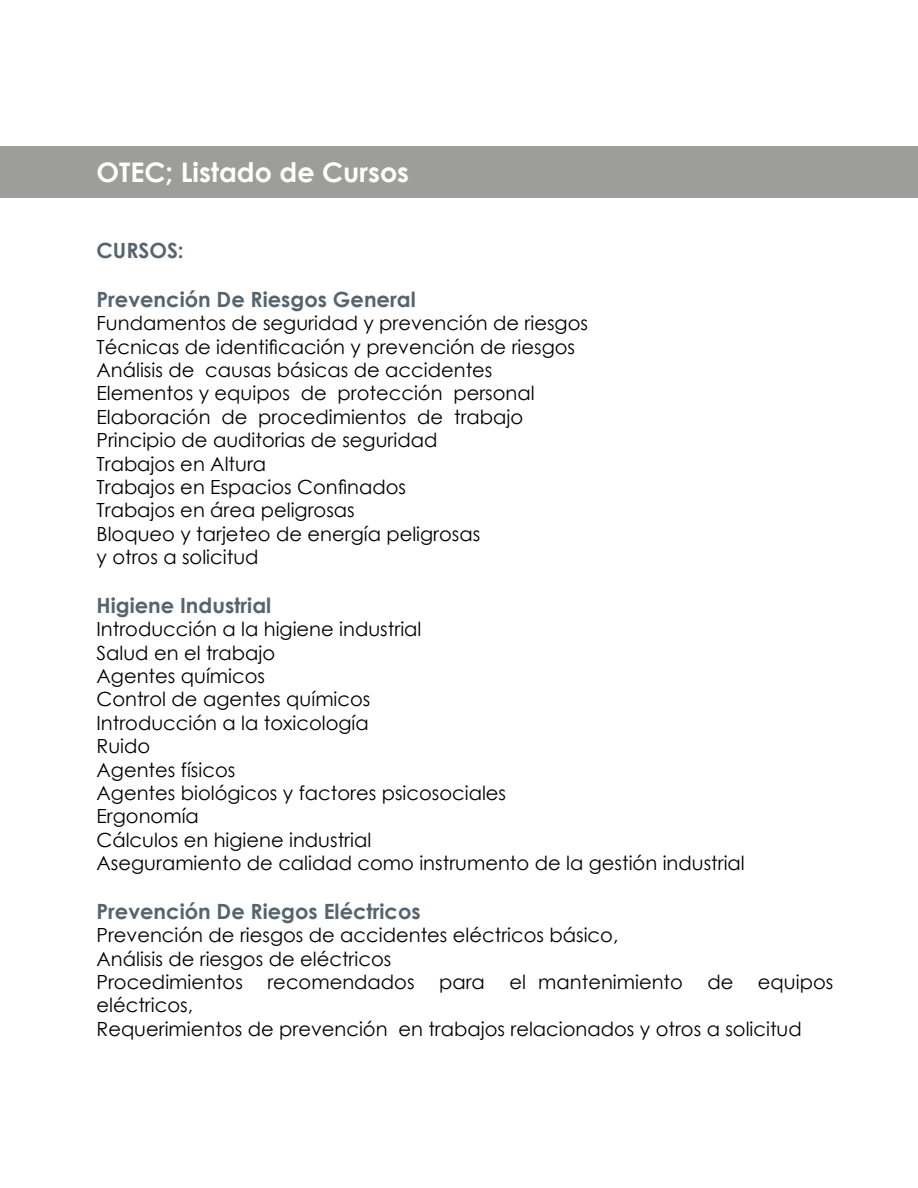
<style>
.page{position:relative;width:918px;height:1188px;background:#fff}
.page>*{position:absolute;margin:0;border:0;box-sizing:border-box;transform-origin:0 0}
.t1{font:700 27px "Century Gothic";color:#fff}
.t2{font:700 21px "Century Gothic";color:#57646d}
.t3{font:19.5px/23.4px "Century Gothic";color:#000}
</style>
<div class="page">
<div style="left:0;top:146px;width:918px;height:52px;background:#9d9e9c"></div>
<h1 class="t1" style="left:97px;top:152px;width:314px">OTEC; Listado de Cursos</h1>
<p class="t2" style="left:97px;top:235px;width:89px">CURSOS:</p>
<p class="t2" style="left:97px;top:283px;width:321px">Prevención De Riesgos General</p>
<p class="t3" style="left:97px;top:311px;width:493px">Fundamentos de seguridad y prevención de riesgos Técnicas de identificación y prevención de riesgos Análisis de causas básicas de accidentes Elementos y equipos de protección personal Elaboración de procedimientos de trabajo Principio de auditorias de seguridad<br>Trabajos en Altura<br>Trabajos en Espacios Confinados<br>Trabajos en área peligrosas<br>Bloqueo y tarjeteo de energía peligrosas<br>y otros a solicitud</p>
<p class="t2" style="left:97px;top:589px;width:176px">Higiene Industrial</p>
<p class="t3" style="left:97px;top:617px;width:650px">Introducción a la higiene industrial<br>Salud en el trabajo<br>Agentes químicos<br>Control de agentes químicos<br>Introducción a la toxicología<br>Ruido<br>Agentes físicos<br>Agentes biológicos y factores psicosociales<br>Ergonomía<br>Cálculos en higiene industrial<br>Aseguramiento de calidad como instrumento de la gestión industrial</p>
<p class="t2" style="left:97px;top:895px;width:326px">Prevención De Riegos Eléctricos</p>
<p class="t3" style="left:97px;top:923px;width:523px">Prevención de riesgos de accidentes eléctricos básico,<br>Análisis de riesgos de eléctricos<br>Procedimientos</p>
<p class="t3" style="left:267px;top:970px;width:149px">recomendados</p>
<p class="t3" style="left:439px;top:970px;width:47px">para</p>
<p class="t3" style="left:509px;top:970px;width:175px">el mantenimiento</p>
<p class="t3" style="left:707px;top:970px;width:28px">de</p>
<p class="t3" style="left:758px;top:970px;width:77px">equipos</p>
<p class="t3" style="left:97px;top:993px;width:707px">eléctricos,<br>Requerimientos de prevención en trabajos relacionados y otros a solicitud</p>
</div>
